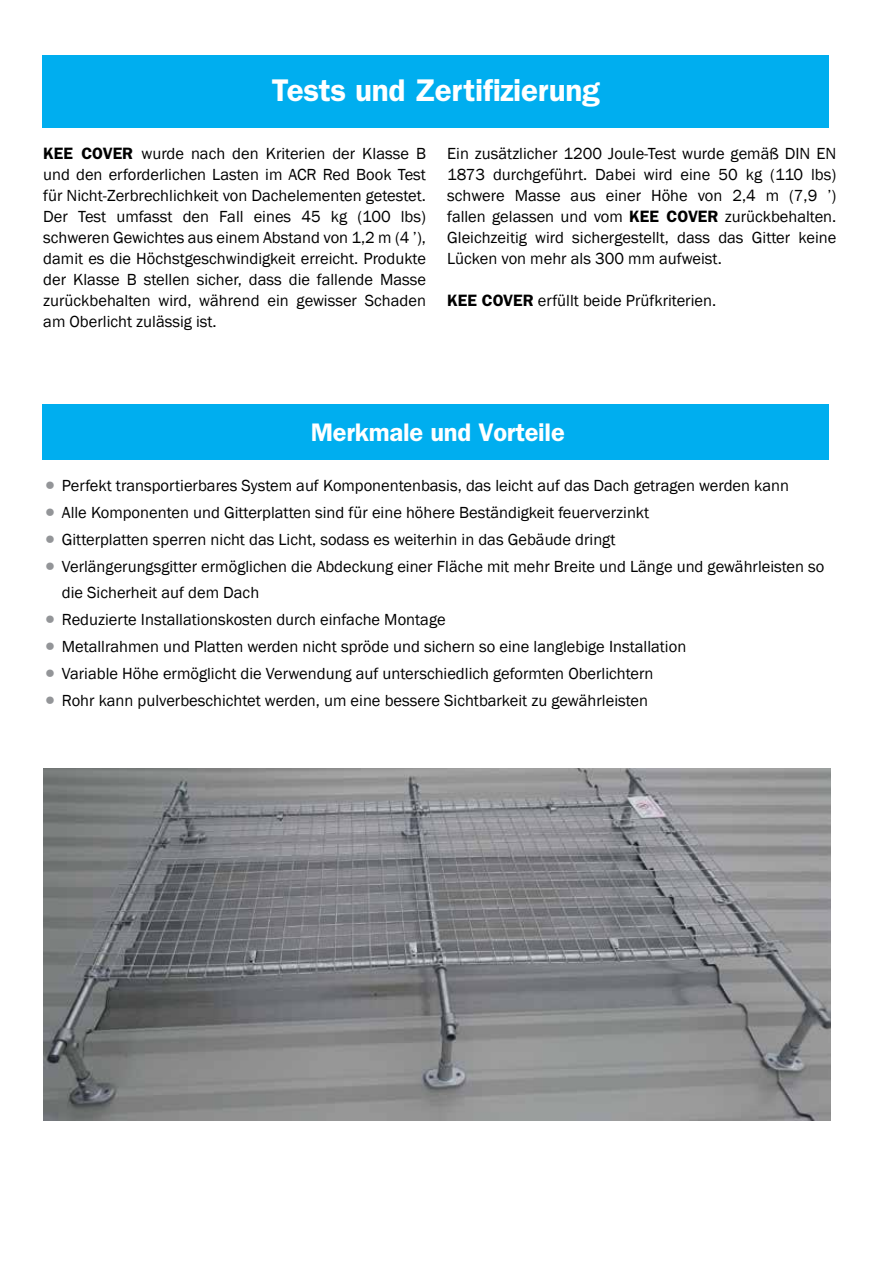
<style>
.page{position:relative;width:893px;height:1263px;background:#fff}
.page>*{position:absolute;margin:0;border:0;box-sizing:border-box;transform-origin:0 0}
.t1{font:600 31.5px "ITC Franklin Gothic Std";letter-spacing:-.01em;color:#fff}
.t2{font:600 25.5px "ITC Franklin Gothic Std";letter-spacing:-.01em;color:#fff}
.t3{font:16.5px/21px "Franklin Gothic";color:#000;text-align:justify}
.s1{font-family:"ITC Franklin Gothic Std";font-weight:600}
.s2{font-family:"ITC Franklin Gothic Std";font-weight:600;font-size:25.5px;color:#939598}
</style>
<div class="page">
<div style="left:42px;top:404px;width:787px;height:56px;background:#00aeef"></div>
<div style="left:43px;top:55px;width:786px;height:73px;background:#00aeef"></div>
<img style="left:43px;top:768px;width:788px;height:352px">
<h1 class="t1" style="left:272px;top:72px;width:329px">Tests und Zertifizierung</h1>
<p class="t3" style="left:43px;top:144px;width:384px"><span class="s1">KEE COVER</span> wurde nach den Kriterien der Klasse B und den erforderlichen Lasten im ACR Red Book Test für Nicht-Zerbrechlichkeit von Dachelementen getestet.<br>Der Test umfasst den Fall eines 45 kg (100 lbs) schweren Gewichtes aus einem Abstand von 1,2 m (4 ’), damit es die Höchstgeschwindigkeit erreicht. Produkte der Klasse B stellen sicher, dass die fallende Masse zurückbehalten wird, während ein gewisser Schaden am Oberlicht zulässig ist.</p>
<p class="t3" style="left:447px;top:144px;width:391px">Ein zusätzlicher 1200 Joule-Test wurde gemäß DIN EN 1873 durchgeführt. Dabei wird eine 50 kg (110 lbs) schwere Masse aus einer Höhe von 2,4 m (7,9 ’) fallen gelassen und vom <span class="s1">KEE COVER</span> zurückbehalten.<br>Gleichzeitig wird sichergestellt, dass das Gitter keine Lücken von mehr als 300 mm aufweist.</p>
<p class="t3" style="left:447px;top:291px;width:270px"><span class="s1">KEE COVER</span> erfüllt beide Prüfkriterien.</p>
<h2 class="t2" style="left:311px;top:417px;width:255px">Merkmale und Vorteile</h2>
<p class="t3" style="left:42px;top:476px;width:748px"><span class="s2">•</span> Perfekt transportierbares System auf Komponentenbasis, das leicht auf das Dach getragen werden kann</p>
<p class="t3" style="left:42px;top:503px;width:608px"><span class="s2">•</span> Alle Komponenten und Gitterplatten sind für eine höhere Beständigkeit feuerverzinkt</p>
<p class="t3" style="left:42px;top:530px;width:575px"><span class="s2">•</span> Gitterplatten sperren nicht das Licht, sodass es weiterhin in das Gebäude dringt</p>
<p class="t3" style="left:62px;top:554px;width:764px;line-height:25.5px;text-indent:-20px"><span class="s2">•</span> Verlängerungsgitter ermöglichen die Abdeckung einer Fläche mit mehr Breite und Länge und gewährleisten so die Sicherheit auf dem Dach</p>
<p class="t3" style="left:42px;top:609px;width:405px"><span class="s2">•</span> Reduzierte Installationskosten durch einfache Montage</p>
<p class="t3" style="left:42px;top:636px;width:645px"><span class="s2">•</span> Metallrahmen und Platten werden nicht spröde und sichern so eine langlebige Installation</p>
<p class="t3" style="left:42px;top:663px;width:613px"><span class="s2">•</span> Variable Höhe ermöglicht die Verwendung auf unterschiedlich geformten Oberlichtern</p>
<p class="t3" style="left:42px;top:690px;width:607px"><span class="s2">•</span> Rohr kann pulverbeschichtet werden, um eine bessere Sichtbarkeit zu gewährleisten</p>
</div>
